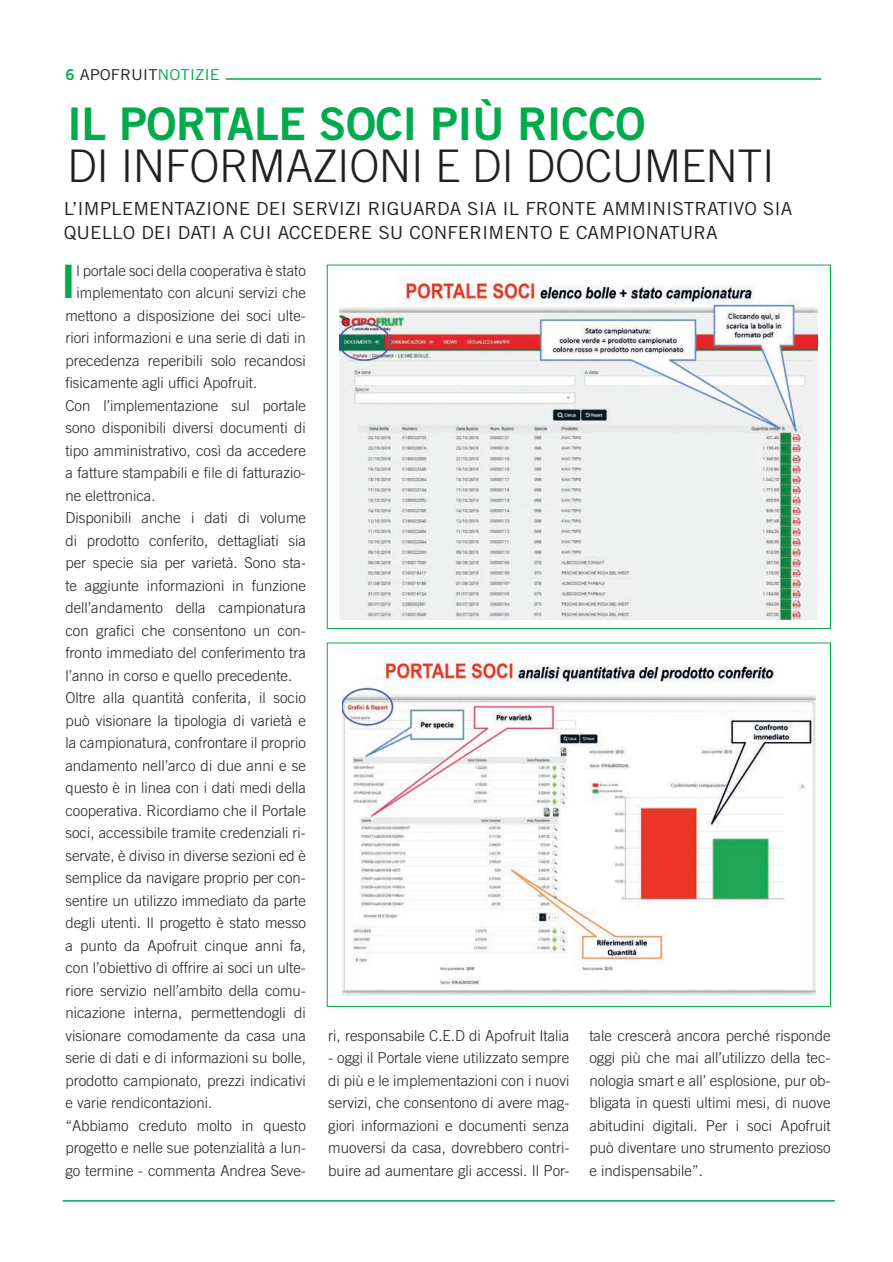
<style>
.page{position:relative;width:893px;height:1262px;background:#fff}
.page>*{position:absolute;margin:0;border:0;box-sizing:border-box;transform-origin:0 0}
.t1{font:46.2px "Trade Gothic LT Std Bd 2";color:#00ab4d}
.t2{font:300 45px "Trade Gothic LT Std";letter-spacing:-.01em;color:#231f20}
.t3{font:45px "Trade Gothic LT Std Bd 2";letter-spacing:-.01em;color:#00ab4d}
.t4{font:18px/24px "Trade Gothic LT Std";color:#231f20;scale:1.05 1}
.t5{font:300 15px/22.5px "Trade Gothic LT Std";color:#231f20;text-align:justify}
.t6{font:15px "Trade Gothic LT Std";color:#231f20;scale:1.1 1}
.s1{font-family:"Trade Gothic LT Std Bd 2";color:#00ab4d}
.s2{color:#00ab4d}
</style>
<div class="page">
<img style="left:342px;top:654px;width:473px;height:341px">
<img style="left:340px;top:274px;width:477px;height:345px">
<hr style="left:63px;top:1200px;width:771px;height:2px;background:#00ab4d">
<hr style="left:226px;top:78px;width:595px;height:2px;background:#00ab4d">
<p class="t6" style="left:65px;top:66px;width:142px"><span class="s1">6</span> APOFRUIT<span class="s2">NOTIZIE</span></p>
<h2 class="t3" style="left:67px;top:96px;width:580px">IL PORTALE SOCI PIÙ RICCO</h2>
<h2 class="t2" style="left:67px;top:139px;width:709px">DI INFORMAZIONI E DI DOCUMENTI</h2>
<p class="t4" style="left:64px;top:196px;width:695px">L’IMPLEMENTAZIONE DEI SERVIZI RIGUARDA SIA IL FRONTE AMMINISTRATIVO SIA<br>QUELLO DEI DATI A CUI ACCEDERE SU CONFERIMENTO E CAMPIONATURA</p>
<h1 class="t1" style="left:61px;top:253px;width:17px">I</h1>
<p class="t5" style="left:76px;top:259px;width:231px">l portale soci della cooperativa è stato</p>
<p class="t5" style="left:76px;top:281px;width:231px">implementato con alcuni servizi che</p>
<p class="t5" style="left:65px;top:304px;width:242px">mettono a disposizione dei soci ulte-</p>
<p class="t5" style="left:65px;top:326px;width:242px">riori informazioni e una serie di dati in</p>
<p class="t5" style="left:65px;top:349px;width:242px">precedenza reperibili solo recandosi</p>
<p class="t5" style="left:65px;top:371px;width:193px">fisicamente agli uffici Apofruit.</p>
<p class="t5" style="left:65px;top:394px;width:242px">Con l’implementazione sul portale</p>
<p class="t5" style="left:65px;top:416px;width:242px">sono disponibili diversi documenti di</p>
<p class="t5" style="left:65px;top:439px;width:242px">tipo amministrativo, così da accedere</p>
<p class="t5" style="left:65px;top:461px;width:242px">a fatture stampabili e file di fatturazio-</p>
<p class="t5" style="left:65px;top:484px;width:92px">ne elettronica.</p>
<p class="t5" style="left:65px;top:506px;width:242px">Disponibili anche i dati di volume</p>
<p class="t5" style="left:65px;top:529px;width:242px">di prodotto conferito, dettagliati sia</p>
<p class="t5" style="left:65px;top:551px;width:242px">per specie sia per varietà. Sono sta-</p>
<p class="t5" style="left:65px;top:574px;width:242px">te aggiunte informazioni in funzione</p>
<p class="t5" style="left:65px;top:596px;width:242px">dell’andamento della campionatura</p>
<p class="t5" style="left:65px;top:619px;width:242px">con grafici che consentono un con-</p>
<p class="t5" style="left:65px;top:641px;width:242px">fronto immediato del conferimento tra</p>
<p class="t5" style="left:65px;top:664px;width:228px">l’anno in corso e quello precedente.</p>
<p class="t5" style="left:65px;top:686px;width:242px">Oltre alla quantità conferita, il socio</p>
<p class="t5" style="left:65px;top:709px;width:242px">può visionare la tipologia di varietà e</p>
<p class="t5" style="left:65px;top:731px;width:242px">la campionatura, confrontare il proprio</p>
<p class="t5" style="left:65px;top:754px;width:242px">andamento nell’arco di due anni e se</p>
<p class="t5" style="left:65px;top:776px;width:242px">questo è in linea con i dati medi della</p>
<p class="t5" style="left:65px;top:799px;width:242px">cooperativa. Ricordiamo che il Portale</p>
<p class="t5" style="left:65px;top:821px;width:242px">soci, accessibile tramite credenziali ri-</p>
<p class="t5" style="left:65px;top:844px;width:242px">servate, è diviso in diverse sezioni ed è</p>
<p class="t5" style="left:65px;top:866px;width:242px">semplice da navigare proprio per con-</p>
<p class="t5" style="left:65px;top:889px;width:242px">sentire un utilizzo immediato da parte</p>
<p class="t5" style="left:65px;top:911px;width:242px">degli utenti. Il progetto è stato messo</p>
<p class="t5" style="left:65px;top:934px;width:242px">a punto da Apofruit cinque anni fa,</p>
<p class="t5" style="left:65px;top:956px;width:242px">con l’obiettivo di offrire ai soci un ulte-</p>
<p class="t5" style="left:65px;top:979px;width:242px">riore servizio nell’ambito della comu-</p>
<p class="t5" style="left:65px;top:1001px;width:242px">nicazione interna, permettendogli di</p>
<p class="t5" style="left:65px;top:1024px;width:242px">visionare comodamente da casa una</p>
<p class="t5" style="left:65px;top:1046px;width:242px">serie di dati e di informazioni su bolle,</p>
<p class="t5" style="left:65px;top:1069px;width:242px">prodotto campionato, prezzi indicativi</p>
<p class="t5" style="left:65px;top:1091px;width:148px">e varie rendicontazioni.</p>
<p class="t5" style="left:65px;top:1114px;width:242px">“Abbiamo creduto molto in questo</p>
<p class="t5" style="left:65px;top:1136px;width:242px">progetto e nelle sue potenzialità a lun-</p>
<p class="t5" style="left:65px;top:1159px;width:242px">go termine - commenta Andrea Seve-</p>
<p class="t5" style="left:328px;top:1024px;width:242px">ri, responsabile C.E.D di Apofruit Italia</p>
<p class="t5" style="left:328px;top:1047px;width:242px">- oggi il Portale viene utilizzato sempre di più e le implementazioni con i nuovi servizi, che consentono di avere mag&shy;giori informazioni e documenti senza muoversi da casa, dovrebbero contri&shy;buire ad aumentare gli accessi. Il Por-</p>
<p class="t5" style="left:589px;top:1024px;width:242px">tale crescerà ancora perché risponde oggi più che mai all’utilizzo della tec&shy;nologia smart e all’ esplosione, pur ob&shy;bligata in questi ultimi mesi, di nuove abitudini digitali. Per i soci Apofruit può diventare uno strumento prezioso e indispensabile”.</p>
</div>
